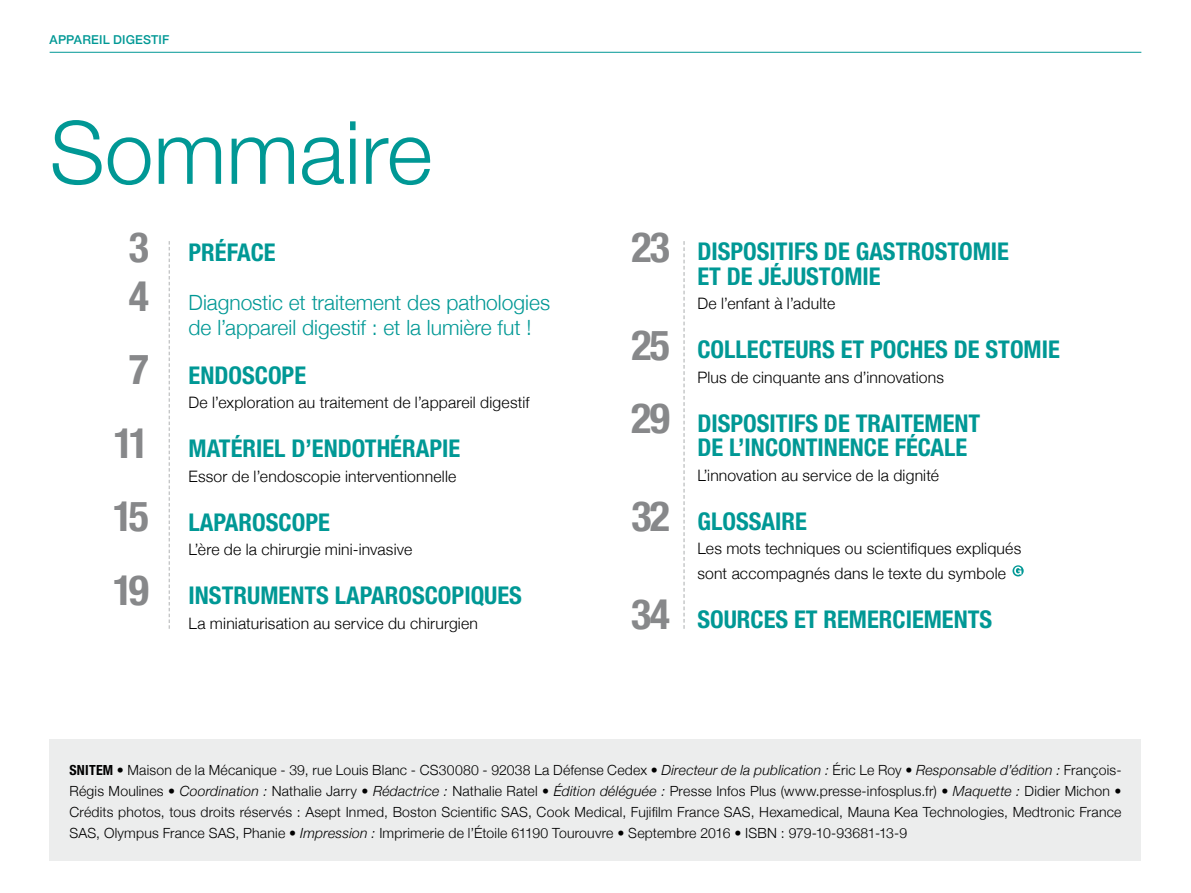
<style>
.page{position:relative;width:1191px;height:893px;background:#fff}
.page>*{position:absolute;margin:0;border:0;box-sizing:border-box;transform-origin:0 0}
.t1{font:300 87.5px "Helvetica Neue";color:#009895}
.t2{font:700 condensed 42px/73.5px "Helvetica Neue";letter-spacing:-.045em;color:#87888a}
.t3{font:700 condensed 24.5px/24.5px "Helvetica Neue";color:#009895}
.t4{font:300 21px/24.5px "Helvetica Neue";color:#009895}
.t5{font:300 15.75px/24.5px "Helvetica Neue";letter-spacing:.01em;color:#000}
.t6{font:300 14px/21px "Helvetica Neue";letter-spacing:.01em;color:#000;text-align:justify}
.t7{font:500 12.25px "Helvetica Neue";letter-spacing:.015em;color:#009895}
.s1{font-weight:700;font-stretch:condensed}
.s2{font-style:italic}
</style>
<div class="page">
<svg style="left:1012px;top:565px;width:11px;height:11px"></svg>
<svg style="left:1014px;top:567px;width:7px;height:8px"></svg>
<svg style="left:169px;top:241px;width:1px;height:388px"></svg>
<svg style="left:683px;top:241px;width:1px;height:388px"></svg>
<hr style="left:50px;top:52px;width:1091px;height:1px;background:#009895">
<div style="left:50px;top:739px;width:1091px;height:122px;background:#eceded"></div>
<p class="t7" style="left:50px;top:30px;width:121px">APPAREIL DIGESTIF</p>
<h1 class="t1" style="left:50px;top:82px;width:384px">Sommaire</h1>
<h2 class="t2" style="left:129px;top:219px;width:22px;line-height:49px">3<br>4</h2>
<h2 class="t2" style="left:113px;top:330px;width:38px;text-align:center">7<br>11<br>15<br>19</h2>
<h3 class="t3" style="left:189px;top:240px;width:89px">PRÉFACE</h3>
<h3 class="t4" style="left:189px;top:289px;width:363px">Diagnostic et traitement des pathologies de l’appareil digestif : et la lumière fut !</h3>
<h3 class="t3" style="left:189px;top:363px;width:119px">ENDOSCOPE</h3>
<p class="t5" style="left:189px;top:389px;width:342px">De l’exploration au traitement de l’appareil digestif</p>
<h3 class="t3" style="left:189px;top:436px;width:273px">MATÉRIEL D’ENDOTHÉRAPIE</h3>
<p class="t5" style="left:189px;top:463px;width:269px">Essor de l’endoscopie interventionnelle</p>
<h3 class="t3" style="left:189px;top:510px;width:143px">LAPAROSCOPE</h3>
<p class="t5" style="left:189px;top:536px;width:225px">L’ère de la chirurgie mini-invasive</p>
<h3 class="t3" style="left:189px;top:583px;width:335px">INSTRUMENTS LAPAROSCOPIQUES</h3>
<p class="t5" style="left:189px;top:610px;width:291px">La miniaturisation au service du chirurgien</p>
<h2 class="t2" style="left:631px;top:207px;width:40px">23</h2>
<h2 class="t2" style="left:631px;top:305px;width:40px">25<br>29</h2>
<h2 class="t2" style="left:631px;top:476px;width:40px">32</h2>
<h2 class="t2" style="left:631px;top:574px;width:40px">34</h2>
<h3 class="t3" style="left:697px;top:239px;width:313px">DISPOSITIFS DE GASTROSTOMIE<br>ET DE JÉJUSTOMIE</h3>
<p class="t5" style="left:697px;top:290px;width:139px">De l’enfant à l’adulte</p>
<h3 class="t3" style="left:697px;top:337px;width:364px">COLLECTEURS ET POCHES DE STOMIE</h3>
<p class="t5" style="left:697px;top:364px;width:248px">Plus de cinquante ans d’innovations</p>
<h3 class="t3" style="left:697px;top:410px;width:284px">DISPOSITIFS DE TRAITEMENT<br>DE L’INCONTINENCE FÉCALE</h3>
<p class="t5" style="left:697px;top:462px;width:243px">L’innovation au service de la dignité</p>
<h3 class="t3" style="left:697px;top:508px;width:111px">GLOSSAIRE</h3>
<p class="t5" style="left:697px;top:535px;width:325px">Les mots techniques ou scientifiques expliqués sont accompagnés dans le texte du symbole</p>
<h3 class="t3" style="left:697px;top:606px;width:296px">SOURCES ET REMERCIEMENTS</h3>
<p class="t6" style="left:69px;top:759px;width:1053px"><span class="s1">SNITEM</span> • Maison de la Mécanique - 39, rue Louis Blanc - CS30080 - 92038 La Défense Cedex • <span class="s2">Directeur de la publication :</span> Éric Le Roy • <span class="s2">Responsable d’édition :</span> François-Régis Moulines • <span class="s2">Coordination :</span> Nathalie Jarry • <span class="s2">Rédactrice :</span> Nathalie Ratel • <span class="s2">Édition déléguée :</span> Presse Infos Plus (www.presse-infosplus.fr) • <span class="s2">Maquette :</span> Didier Michon • Crédits photos, tous droits réservés : Asept Inmed, Boston Scientific SAS, Cook Medical, Fujifilm France SAS, Hexamedical, Mauna Kea Technologies, Medtronic France SAS, Olympus France SAS, Phanie • <span class="s2">Impression :</span> Imprimerie de l’Étoile 61190 Tourouvre • Septembre 2016 • ISBN : 979-10-93681-13-9</p>
</div>
